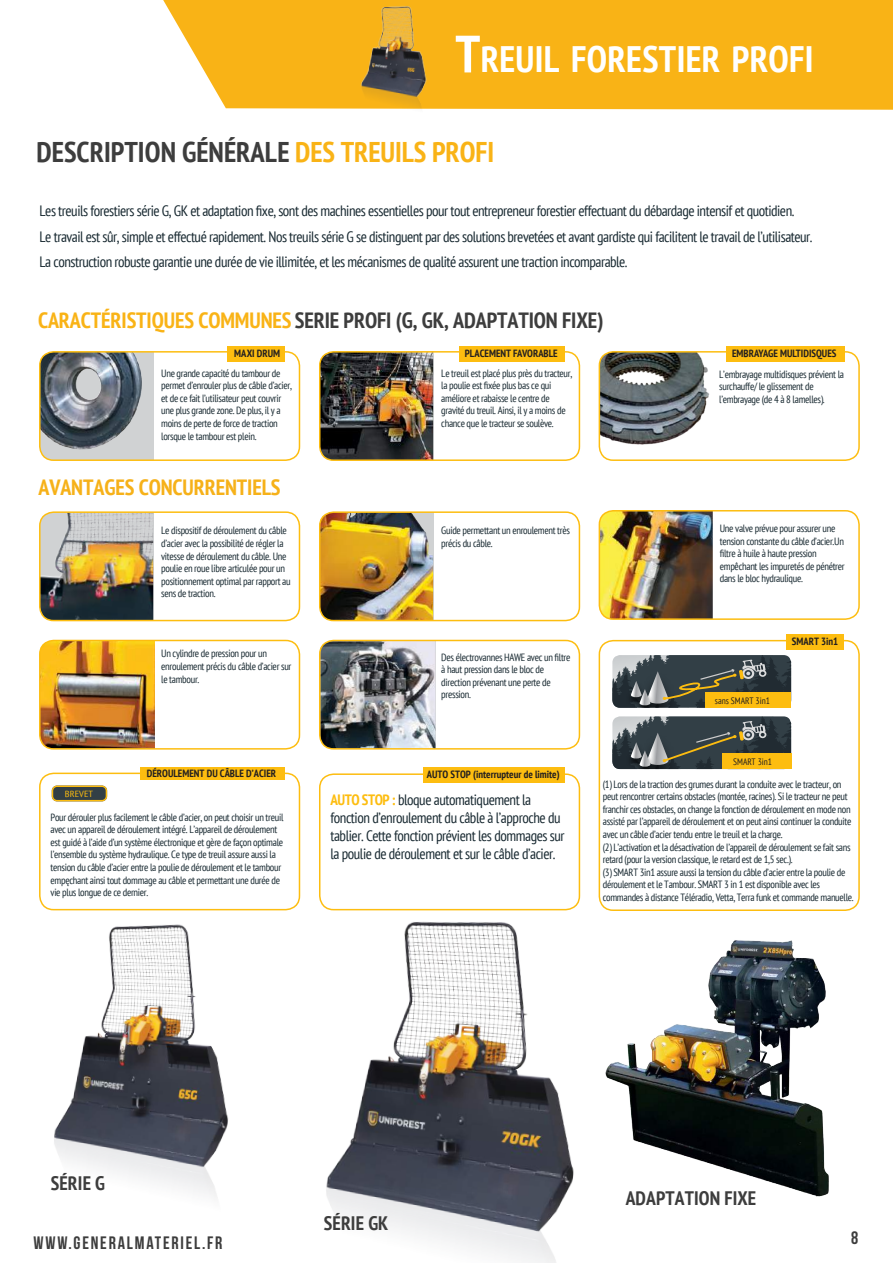
<style>
.page{position:relative;width:893px;height:1263px;background:#fff}
.page>*{position:absolute;margin:0;border:0;box-sizing:border-box;transform-origin:0 0}
.t1{font:700 condensed 36.75px "PT Sans";letter-spacing:.01em;color:#fff}
.t2{font:700 condensed 28.5px "PT Sans";letter-spacing:-.005em;color:#3d3d3d}
.t3{font:700 condensed 22.05px "PT Sans";letter-spacing:-.005em;color:#3d3d3d}
.t4{font:700 condensed 22.05px "PT Sans";letter-spacing:-.005em;color:#f6b119}
.t5{font:700 condensed 19.5px "PT Sans";letter-spacing:.005em;color:#3d3d3d}
.t6{font:18px "Bebas Neue";letter-spacing:.1em;color:#3d3d3d}
.t7{font:condensed 15px/18px "PT Sans";letter-spacing:-.03em;color:#172830}
.t8{font:condensed 10.5px/12.6px "PT Sans";letter-spacing:-.03em;color:#172830}
.t9{font:700 condensed 10.5px "PT Sans";color:#231f20}
.t10{font:condensed 9.3px "PT Sans";color:#231f20}
.t11{font:condensed 8.85px "PT Sans";color:#fdbd10;scale:1.15 1}
.s1{font-size:52.5px}
.s2{color:#f9b316}
.s3{font-weight:700;color:#fdbd10}
</style>
<div class="page">
<div style="left:163px;top:0;width:730px;height:110px;background:#f9b316"></div>
<img style="left:40px;top:514px;width:113px;height:106px">
<div style="left:39px;top:511px;width:261px;height:110px;border:2px solid #fdbd10;border-radius:14px"></div>
<img style="left:40px;top:640px;width:115px;height:109px">
<div style="left:39px;top:640px;width:261px;height:110px;border:2px solid #fdbd10;border-radius:14px"></div>
<img style="left:320px;top:514px;width:113px;height:106px">
<div style="left:319px;top:511px;width:261px;height:110px;border:2px solid #fdbd10;border-radius:14px"></div>
<img style="left:320px;top:640px;width:115px;height:109px">
<div style="left:319px;top:640px;width:261px;height:110px;border:2px solid #fdbd10;border-radius:14px"></div>
<img style="left:599px;top:511px;width:114px;height:108px">
<div style="left:599px;top:510px;width:261px;height:110px;border:2px solid #fdbd10;border-radius:14px"></div>
<div style="left:40px;top:352px;width:113px;height:108px;background:#d0d2d3"></div>
<img style="left:40px;top:352px;width:102px;height:98px">
<div style="left:39px;top:351px;width:261px;height:110px;border:2px solid #fdbd10;border-radius:14px"></div>
<div style="left:227px;top:346px;width:58px;height:15px;background:#fdbd10"></div>
<div style="left:319px;top:773px;width:261px;height:137px;border:2px solid #fdbd10;border-radius:14px"></div>
<div style="left:423px;top:767px;width:142px;height:15px;background:#fdbd10"></div>
<img style="left:320px;top:352px;width:113px;height:108px">
<div style="left:319px;top:351px;width:261px;height:110px;border:2px solid #fdbd10;border-radius:14px"></div>
<div style="left:459px;top:346px;width:106px;height:15px;background:#fdbd10"></div>
<img style="left:599px;top:352px;width:110px;height:93px">
<div style="left:599px;top:351px;width:261px;height:110px;border:2px solid #fdbd10;border-radius:14px"></div>
<div style="left:726px;top:346px;width:118px;height:15px;background:#fdbd10"></div>
<div style="left:599px;top:640px;width:261px;height:271px;border:2px solid #fdbd10;border-radius:14px"></div>
<div style="left:786px;top:634px;width:58px;height:15px;background:#fdbd10"></div>
<svg style="left:612px;top:716px;width:179px;height:53px;background:#4f5757"></svg>
<div style="left:722px;top:754px;width:69px;height:15px;background:#fdbd10"></div>
<svg style="left:612px;top:655px;width:179px;height:53px;background:#505857"></svg>
<div style="left:706px;top:692px;width:85px;height:16px;background:#fdbd10"></div>
<div style="left:39px;top:773px;width:261px;height:137px;border:2px solid #fdbd10;border-radius:14px"></div>
<div style="left:140px;top:767px;width:145px;height:13px;background:#fdbd10"></div>
<svg style="left:52px;top:785px;width:55px;height:16px"></svg>
<img style="left:54px;top:924px;width:174px;height:273px">
<img style="left:350px;top:2px;width:88px;height:108px">
<img style="left:286px;top:901px;width:328px;height:362px">
<img style="left:589px;top:930px;width:240px;height:292px">
<h1 class="t1" style="left:455px;top:35px;width:360px"><span class="s1">T</span>REUIL FORESTIER PROFI</h1>
<h2 class="t2" style="left:37px;top:133px;width:459px">DESCRIPTION GÉNÉRALE <span class="s2">DES TREUILS PROFI</span></h2>
<p class="t7" style="left:40px;top:198px;width:774px;line-height:25.5px">Les treuils forestiers série G, GK et adaptation fixe, sont des machines essentielles pour tout entrepreneur forestier effectuant du débardage intensif et quotidien.<br>Le travail est sûr, simple et effectué rapidement. Nos treuils série G se distinguent par des solutions brevetées et avant gardiste qui facilitent le travail de l’utilisateur.<br>La construction robuste garantie une durée de vie illimitée, et les mécanismes de qualité assurent une traction incomparable.</p>
<h3 class="t3" style="left:38px;top:306px;width:567px"><span class="s2">CARACTÉRISTIQUES COMMUNES</span> SERIE PROFI (G, GK, ADAPTATION FIXE)</h3>
<p class="t9" style="left:234px;top:346px;width:47px">MAXI DRUM</p>
<p class="t9" style="left:465px;top:346px;width:94px">PLACEMENT FAVORABLE</p>
<p class="t9" style="left:732px;top:346px;width:106px">EMBRAYAGE MULTIDISQUES</p>
<p class="t8" style="left:161px;top:366px;width:132px">Une grande capacité du tambour de permet d’enrouler plus de câble d’acier, et de ce fait l’utilisateur peut couvrir une plus grande zone. De plus, il y a moins de perte de force de traction lorsque le tambour est plein.</p>
<p class="t8" style="left:441px;top:366px;width:133px">Le treuil est placé plus près du tracteur, la poulie est fixée plus bas ce qui améliore et rabaisse le centre de gravité du treuil. Ainsi, il y a moins de chance que le tracteur se soulève.</p>
<p class="t8" style="left:719px;top:367px;width:126px">L’embrayage multidisques prévient la surchauffe/ le glissement de l’embrayage (de 4 à 8 lamelles).</p>
<h3 class="t4" style="left:38px;top:473px;width:244px">AVANTAGES CONCURRENTIELS</h3>
<p class="t8" style="left:161px;top:524px;width:131px">Le dispositif de déroulement du câble d’acier avec la possibilité de régler la vitesse de déroulement du câble. Une poulie en roue libre articulée pour un positionnement optimal par rapport au sens de traction.</p>
<p class="t8" style="left:441px;top:524px;width:130px">Guide permettant un enroulement très précis du câble.</p>
<p class="t8" style="left:720px;top:522px;width:126px">Une valve prévue pour assurer une tension constante du câble d’acier.Un filtre à huile à haute pression empêchant les impuretés de pénétrer dans le bloc hydraulique.</p>
<p class="t9" style="left:792px;top:634px;width:48px">SMART 3in1</p>
<p class="t8" style="left:161px;top:647px;width:132px">Un cylindre de pression pour un enroulement précis du câble d’acier sur le tambour.</p>
<p class="t8" style="left:441px;top:650px;width:131px">Des électrovannes HAWE avec un filtre à haut pression dans le bloc de direction prévenant une perte de pression.</p>
<p class="t10" style="left:715px;top:694px;width:57px">sans SMART 3in1</p>
<p class="t10" style="left:733px;top:755px;width:41px">SMART 3in1</p>
<p class="t11" style="left:65px;top:788px;width:26px">BREVET</p>
<p class="t9" style="left:147px;top:766px;width:131px">DÉROULEMENT DU CÂBLE D’ACIER</p>
<p class="t8" style="left:51px;top:810px;width:234px">Pour dérouler plus facilement le câble d’acier, on peut choisir un treuil avec un appareil de déroulement intégré. L’appareil de déroulement est guidé à l’aide d’un système électronique et gère de façon optimale l’ensemble du système hydraulique. Ce type de treuil assure aussi la tension du câble d’acier entre la poulie de déroulement et le tambour empęchant ainsi tout dommage au câble et permettant une durée de vie plus longue de ce dernier.</p>
<p class="t9" style="left:427px;top:767px;width:134px">AUTO STOP (interrupteur de limite)</p>
<h3 class="t7" style="left:330px;top:790px;width:236px"><span class="s3">AUTO STOP :</span> bloque automatiquement la fonction d’enroulement du câble à l’approche du tablier. Cette fonction prévient les dommages sur la poulie de déroulement et sur le câble d’acier.</h3>
<p class="t8" style="left:603px;top:777px;width:253px">(1) Lors de la traction des grumes durant la conduite avec le tracteur, on peut rencontrer certains obstacles (montée, racines). Si le tracteur ne peut franchir ces obstacles, on change la fonction de déroulement en mode non assisté par l’appareil de déroulement et on peut ainsi continuer la conduite avec un câble d’acier tendu entre le treuil et la charge.<br>(2) L’activation et la désactivation de l’appareil de déroulement se fait sans retard (pour la version classique, le retard est de 1,5 sec.).<br>(3) SMART 3in1 assure aussi la tension du câble d’acier entre la poulie de déroulement et le Tambour. SMART 3 in 1 est disponible avec les commandes à distance Téléradio, Vetta, Terra funk et commande manuelle.</p>
<h3 class="t5" style="left:51px;top:1170px;width:56px">SÉRIE G</h3>
<h3 class="t5" style="left:626px;top:1185px;width:132px">ADAPTATION FIXE</h3>
<h3 class="t5" style="left:324px;top:1211px;width:66px">SÉRIE GK</h3>
<h3 class="t6" style="left:34px;top:1233px;width:190px">WWW.GENERALMATERIEL.FR</h3>
<h3 class="t6" style="left:851px;top:1228px;width:9px">8</h3>
</div>
